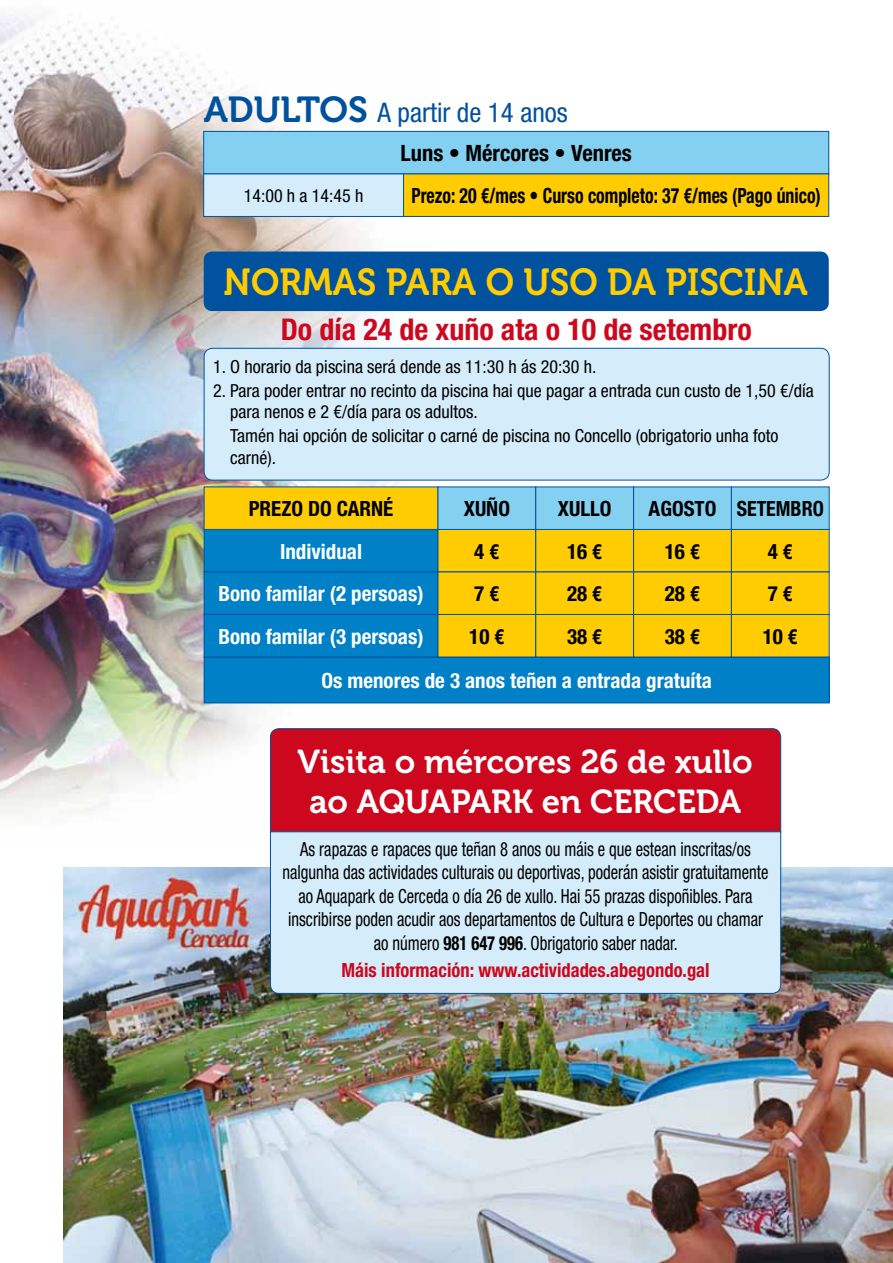
<style>
.page{position:relative;width:893px;height:1263px;background:#fff}
.page>*{position:absolute;margin:0;border:0;box-sizing:border-box;transform-origin:0 0}
.t1{font:37.5px "Museo 700";color:#fecc00;scale:.95 1}
.t2{font:33px/39.6px "Museo 700";color:#fff;text-align:center}
.t3{font:700 condensed 30px "Helvetica Neue";color:#cd071e}
.t4{font:condensed 27px "Helvetica Neue";color:#00519e}
.t5{font:700 condensed 22.5px "Helvetica Neue";color:#000}
.t6{font:700 condensed 21px/42.5px "Helvetica Neue";color:#fff}
.t7{font:700 condensed 21px "Helvetica Neue";color:#000}
.t8{font:700 condensed 21px "Helvetica Neue";color:#000;scale:.85 1}
.t9{font:condensed 19.5px/23.4px "Helvetica Neue";color:#000;text-align:center;scale:.85 1}
.t10{font:700 condensed 19.5px "Helvetica Neue";color:#cd071e;scale:.95 1}
.t11{font:condensed 18px/21.6px "Helvetica Neue";color:#000}
.s1{font-family:"Museo 700";font-stretch:normal;font-size:36px}
.s2{font-weight:700}
</style>
<div class="page">
<img style="left:0;top:14px;width:434px;height:828px">
<div style="left:204px;top:131px;width:625px;height:43px;background:#84d0f0"></div>
<div style="left:203px;top:131px;width:626px;height:43px;border:1px solid #00519e"></div>
<div style="left:204px;top:174px;width:200px;height:42px;background:#d5edfa"></div>
<div style="left:203px;top:173px;width:201px;height:44px;border:1px solid #00519e"></div>
<div style="left:404px;top:174px;width:425px;height:42px;background:#fecc00"></div>
<div style="left:403px;top:173px;width:426px;height:44px;border:1px solid #00519e"></div>
<img style="left:64px;top:867px;width:829px;height:396px">
<div style="left:270px;top:728px;width:512px;height:103px;background:#cd071e"></div>
<div style="left:204px;top:252px;width:625px;height:59px;background:#00519e;border-radius:9px"></div>
<div style="left:204px;top:348px;width:625px;height:132px;background:#d5edfa;border-radius:9px"></div>
<div style="left:204px;top:348px;width:626px;height:132px;border:1px solid #00519e;border-radius:9px"></div>
<div style="left:204px;top:657px;width:625px;height:46px;background:#0081c7"></div>
<div style="left:204px;top:657px;width:626px;height:46px;border:1px solid #00519e"></div>
<div style="left:204px;top:529px;width:234px;height:43px;background:#0081c7"></div>
<div style="left:204px;top:529px;width:234px;height:43px;border:1px solid #00519e"></div>
<div style="left:204px;top:487px;width:234px;height:42px;background:#fecc00"></div>
<div style="left:204px;top:486px;width:234px;height:44px;border:1px solid #00519e"></div>
<div style="left:204px;top:572px;width:234px;height:42px;background:#0081c7"></div>
<div style="left:204px;top:571px;width:234px;height:44px;border:1px solid #00519e"></div>
<div style="left:204px;top:614px;width:234px;height:43px;background:#0081c7"></div>
<div style="left:204px;top:614px;width:234px;height:43px;border:1px solid #00519e"></div>
<div style="left:438px;top:529px;width:98px;height:43px;background:#fecc00"></div>
<div style="left:536px;top:529px;width:98px;height:43px;background:#fecc00"></div>
<div style="left:634px;top:529px;width:97px;height:43px;background:#fecc00"></div>
<div style="left:731px;top:529px;width:98px;height:43px;background:#fecc00"></div>
<div style="left:438px;top:572px;width:98px;height:42px;background:#fecc00"></div>
<div style="left:438px;top:571px;width:98px;height:44px;border:1px solid #00519e"></div>
<div style="left:536px;top:572px;width:98px;height:42px;background:#fecc00"></div>
<div style="left:535px;top:571px;width:99px;height:44px;border:1px solid #00519e"></div>
<div style="left:634px;top:572px;width:97px;height:42px;background:#fecc00"></div>
<div style="left:633px;top:571px;width:99px;height:44px;border:1px solid #00519e"></div>
<div style="left:731px;top:572px;width:98px;height:42px;background:#fecc00"></div>
<div style="left:731px;top:571px;width:99px;height:44px;border:1px solid #00519e"></div>
<div style="left:438px;top:614px;width:98px;height:43px;background:#fecc00"></div>
<div style="left:438px;top:614px;width:98px;height:43px;border:1px solid #00519e"></div>
<div style="left:536px;top:614px;width:98px;height:43px;background:#fecc00"></div>
<div style="left:535px;top:614px;width:99px;height:43px;border:1px solid #00519e"></div>
<div style="left:634px;top:614px;width:97px;height:43px;background:#fecc00"></div>
<div style="left:633px;top:614px;width:99px;height:43px;border:1px solid #00519e"></div>
<div style="left:731px;top:614px;width:98px;height:43px;background:#fecc00"></div>
<div style="left:731px;top:614px;width:99px;height:43px;border:1px solid #00519e"></div>
<div style="left:438px;top:487px;width:98px;height:42px;background:#84d0f0"></div>
<div style="left:438px;top:486px;width:98px;height:44px;border:1px solid #00519e"></div>
<div style="left:536px;top:487px;width:98px;height:42px;background:#84d0f0"></div>
<div style="left:535px;top:486px;width:99px;height:44px;border:1px solid #00519e"></div>
<div style="left:634px;top:487px;width:97px;height:42px;background:#84d0f0"></div>
<div style="left:633px;top:486px;width:99px;height:44px;border:1px solid #00519e"></div>
<div style="left:731px;top:487px;width:98px;height:42px;background:#84d0f0"></div>
<div style="left:731px;top:486px;width:99px;height:44px;border:1px solid #00519e"></div>
<div style="left:270px;top:831px;width:512px;height:163px;background:#d5edfa"></div>
<h3 class="t4" style="left:204px;top:97px;width:366px"><span class="s1">ADULTOS</span> A partir de 14 anos</h3>
<p class="t5" style="left:400px;top:140px;width:233px">Luns • Mércores • Venres</p>
<p class="t11" style="left:244px;top:185px;width:121px">14:00 h a 14:45 h</p>
<p class="t8" style="left:411px;top:183px;width:483px">Prezo: 20 €/mes • Curso completo: 37 €/mes (Pago único)</p>
<h1 class="t1" style="left:224px;top:262px;width:616px">NORMAS PARA O USO DA PISCINA</h1>
<h3 class="t3" style="left:281px;top:311px;width:472px">Do día 24 de xuño ata o 10 de setembro</h3>
<p class="t11" style="left:213px;top:356px;width:385px">1. O horario da piscina será dende as 11:30 h ás 20:30 h.</p>
<p class="t11" style="left:230px;top:379px;width:585px;text-indent:-17px">2. Para poder entrar no recinto da piscina hai que pagar a entrada cun custo de 1,50 €/día para nenos e 2 €/día para os adultos.</p>
<p class="t11" style="left:230px;top:425px;width:550px">Tamén hai opción de solicitar o carné de piscina no Concello (obrigatorio unha foto carné).</p>
<p class="t7" style="left:249px;top:496px;width:146px">PREZO DO CARNÉ</p>
<p class="t6" style="left:280px;top:530px;width:83px">Individual</p>
<p class="t6" style="left:219px;top:572px;width:207px">Bono familar (2 persoas)<br>Bono familar (3 persoas)</p>
<p class="t7" style="left:464px;top:496px;width:48px">XUÑO</p>
<p class="t7" style="left:558px;top:496px;width:55px">XULLO</p>
<p class="t7" style="left:649px;top:496px;width:177px">AGOSTO SETEMBRO</p>
<p class="t7" style="left:474px;top:539px;width:27px">4 €</p>
<p class="t7" style="left:567px;top:539px;width:37px">16 €</p>
<p class="t7" style="left:665px;top:539px;width:37px">16 €</p>
<p class="t7" style="left:768px;top:539px;width:27px">4 €</p>
<p class="t7" style="left:474px;top:581px;width:27px">7 €</p>
<p class="t7" style="left:567px;top:581px;width:37px">28 €</p>
<p class="t7" style="left:665px;top:581px;width:37px">28 €</p>
<p class="t7" style="left:768px;top:581px;width:27px">7 €</p>
<p class="t7" style="left:469px;top:624px;width:37px">10 €</p>
<p class="t7" style="left:567px;top:624px;width:37px">38 €</p>
<p class="t7" style="left:665px;top:624px;width:37px">38 €</p>
<p class="t7" style="left:763px;top:624px;width:37px">10 €</p>
<p class="t6" style="left:321px;top:659px;width:392px">Os menores de 3 anos teñen a entrada gratuíta</p>
<h2 class="t2" style="left:298px;top:742px;width:456px">Visita o mércores 26 de xullo ao AQUAPARK en CERCEDA</h2>
<p class="t9" style="left:283px;top:837px;width:573px">As rapazas e rapaces que teñan 8 anos ou máis e que estean inscritas/os nalgunha das actividades culturais ou deportivas, poderán asistir gratuitamente ao Aquapark de Cerceda o día 26 de xullo. Hai 55 prazas dispoñibles. Para inscribirse poden acudir aos departamentos de Cultura e Deportes ou chamar ao número <span class="s2">981 647 996</span>. Obrigatorio saber nadar.</p>
<p class="t10" style="left:342px;top:958px;width:389px">Máis información: www.actividades.abegondo.gal</p>
</div>
